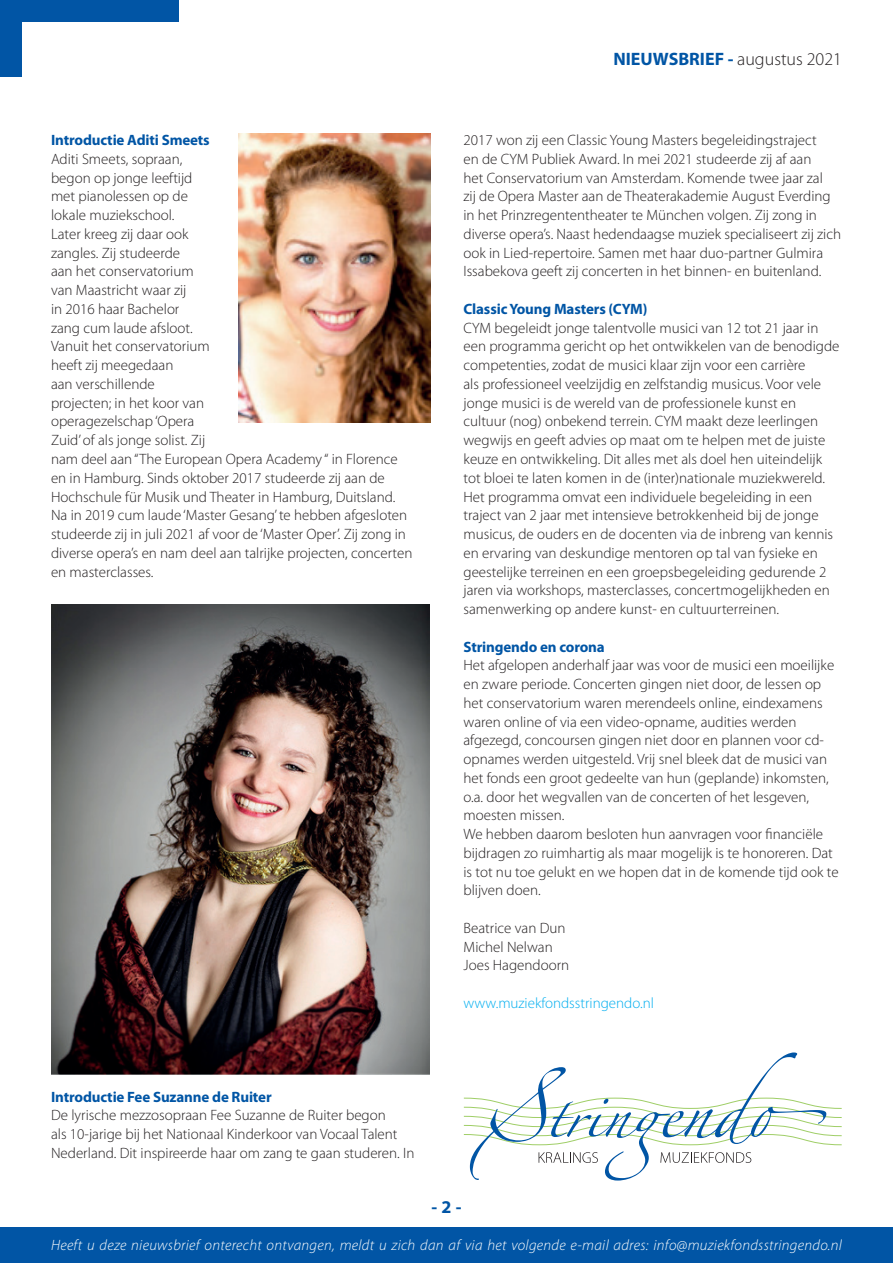
<style>
.page{position:relative;width:893px;height:1263px;background:#fff}
.page>*{position:absolute;margin:0;border:0;box-sizing:border-box;transform-origin:0 0}
.t1{font:700 18px "Myriad Pro";color:#0155a5}
.t2{font:300 15px/18.8px "Myriad Pro";color:#231f20}
.t3{font:italic 300 15px "Myriad Pro";letter-spacing:.02em;color:#fff}
.t4{font:700 15px "Myriad Pro";letter-spacing:-.01em;color:#0155a5}
.t5{font:300 15px "Myriad Pro";color:#00aeef}
.s1{font-weight:300;color:#231f20}
</style>
<div class="page">
<svg style="left:464px;top:1052px;width:378px;height:128px"></svg>
<div style="left:0;top:0;width:179px;height:21px;background:#0155a5"></div>
<div style="left:0;top:0;width:21px;height:77px;background:#0155a5"></div>
<div style="left:0;top:1228px;width:893px;height:35px;background:#0155a5"></div>
<img style="left:51px;top:605px;width:378px;height:470px">
<img style="left:238px;top:134px;width:192px;height:289px">
<p class="t4" style="left:51px;top:130px;width:160px">Introductie Aditi Smeets</p>
<p class="t2" style="left:51px;top:149px;width:363px">Aditi Smeets, sopraan,<br>begon op jonge leeftijd<br>met pianolessen op de<br>lokale muziekschool.<br>Later kreeg zij daar ook<br>zangles. Zij studeerde<br>aan het conservatorium<br>van Maastricht waar zij<br>in 2016 haar Bachelor<br>zang cum laude afsloot.<br>Vanuit het conservatorium<br>heeft zij meegedaan<br>aan verschillende<br>projecten; in het koor van<br>operagezelschap ‘Opera<br>Zuid’ of als jonge solist. Zij<br>nam deel aan “The European Opera Academy “ in Florence en in Hamburg. Sinds oktober 2017 studeerde zij aan de<br>Hochschule für Musik und Theater in Hamburg, Duitsland.<br>Na in 2019 cum laude ‘Master Gesang’ te hebben afgesloten studeerde zij in juli 2021 af voor de ‘Master Oper’. Zij zong in diverse opera’s en nam deel aan talrijke projecten, concerten en masterclasses.</p>
<p class="t4" style="left:51px;top:1087px;width:222px">Introductie Fee Suzanne de Ruiter</p>
<p class="t2" style="left:51px;top:1106px;width:365px">De lyrische mezzosopraan Fee Suzanne de Ruiter begon<br>als 10-jarige bij het Nationaal Kinderkoor van Vocaal Talent<br>Nederland. Dit inspireerde haar om zang te gaan studeren. In</p>
<p class="t1" style="left:613px;top:47px;width:230px">NIEUWSBRIEF - <span class="s1">augustus 2021</span></p>
<p class="t2" style="left:463px;top:131px;width:379px">2017 won zij een Classic Young Masters begeleidingstraject<br>en de CYM Publiek Award. In mei 2021 studeerde zij af aan<br>het Conservatorium van Amsterdam. Komende twee jaar zal<br>zij de Opera Master aan de Theaterakademie August Everding in het Prinzregententheater te München volgen. Zij zong in diverse opera’s. Naast hedendaagse muziek specialiseert zij zich ook in Lied-repertoire. Samen met haar duo-partner Gulmira Issabekova geeft zij concerten in het binnen- en buitenland.</p>
<p class="t4" style="left:463px;top:299px;width:186px">Classic Young Masters (CYM)</p>
<p class="t2" style="left:463px;top:318px;width:377px">CYM begeleidt jonge talentvolle musici van 12 tot 21 jaar in een programma gericht op het ontwikkelen van de benodigde competenties, zodat de musici klaar zijn voor een carrière<br>als professioneel veelzijdig en zelfstandig musicus. Voor vele jonge musici is de wereld van de professionele kunst en cultuur (nog) onbekend terrein. CYM maakt deze leerlingen wegwijs en geeft advies op maat om te helpen met de juiste keuze en ontwikkeling. Dit alles met als doel hen uiteindelijk tot bloei te laten komen in de (inter)nationale muziekwereld.<br>Het programma omvat een individuele begeleiding in een traject van 2 jaar met intensieve betrokkenheid bij de jonge musicus, de ouders en de docenten via de inbreng van kennis en ervaring van deskundige mentoren op tal van fysieke en geestelijke terreinen en een groepsbegeleiding gedurende 2 jaren via workshops, masterclasses, concertmogelijkheden en samenwerking op andere kunst- en cultuurterreinen.</p>
<p class="t4" style="left:463px;top:637px;width:143px">Stringendo en corona</p>
<p class="t2" style="left:463px;top:656px;width:377px">Het afgelopen anderhalf jaar was voor de musici een moeilijke en zware periode. Concerten gingen niet door, de lessen op het conservatorium waren merendeels online, eindexamens waren online of via een video-opname, audities werden afgezegd, concoursen gingen niet door en plannen voor cd&shy;opnames werden uitgesteld. Vrij snel bleek dat de musici van het fonds een groot gedeelte van hun (geplande) inkomsten, o.a. door het wegvallen van de concerten of het lesgeven, moesten missen.<br>We hebben daarom besloten hun aanvragen voor financiële bijdragen zo ruimhartig als maar mogelijk is te honoreren. Dat is tot nu toe gelukt en we hopen dat in de komende tijd ook te blijven doen.</p>
<p class="t2" style="left:463px;top:918px;width:107px">Beatrice van Dun<br>Michel Nelwan<br>Joes Hagendoorn</p>
<p class="t5" style="left:463px;top:994px;width:192px">www.muziekfondsstringendo.nl</p>
<p class="t1" style="left:431px;top:1195px;width:31px">- 2 -</p>
<p class="t3" style="left:51px;top:1236px;width:792px">Heeft u deze nieuwsbrief onterecht ontvangen, meldt u zich dan af via het volgende e-mail adres: info@muziekfondsstringendo.nl</p>
</div>
